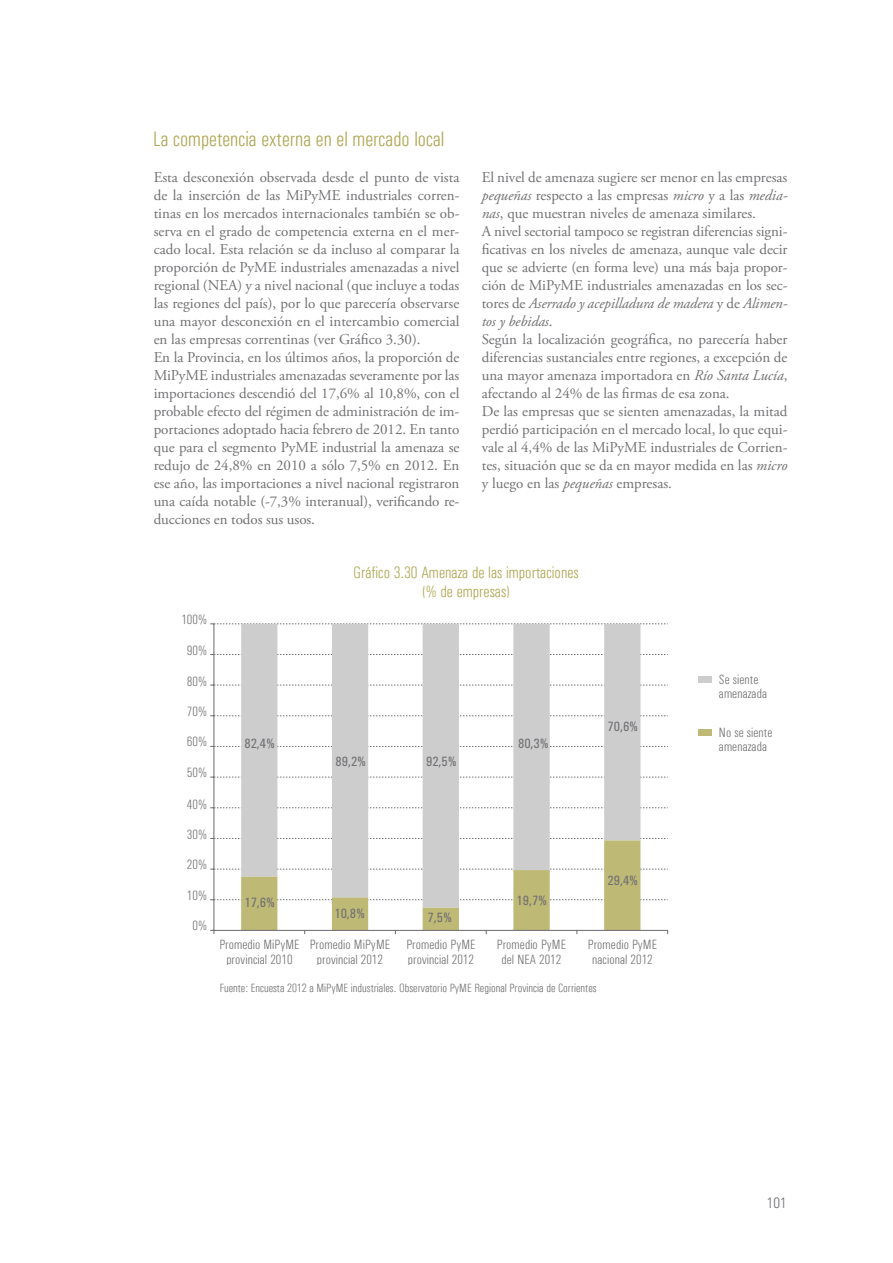
<style>
.page{position:relative;width:893px;height:1263px;background:#fff}
.page>*{position:absolute;margin:0;border:0;box-sizing:border-box;transform-origin:0 0}
.t1{font:300 condensed 21px "Univers";color:#afa754}
.t2{font:300 condensed 16.5px/19.5px "Univers";color:#afa754;text-align:center}
.t3{font:15px/18px "Adobe Garamond Pro";color:#717073}
.t4{font:300 condensed 15px "Univers";color:#717073}
.t5{font:300 condensed 13.5px/15px "Univers";letter-spacing:.005em;color:#717073;text-align:center}
.t6{font:500 13.5px "Univers Condensed";color:#717073}
.t7{font:300 condensed 12px "Univers";color:#717073}
.s1{font-style:italic}
</style>
<div class="page">
<div style="left:698px;top:676px;width:13px;height:6px;background:#cdcdce"></div>
<div style="left:698px;top:729px;width:13px;height:6px;background:#bfb976"></div>
<svg style="left:241px;top:624px;width:399px;height:214px"></svg>
<hr style="left:213px;top:624px;width:1px;height:306px;background:#717073">
<svg style="left:210px;top:807px;width:458px;height:1px"></svg>
<svg style="left:210px;top:776px;width:458px;height:2px"></svg>
<svg style="left:210px;top:746px;width:458px;height:1px"></svg>
<svg style="left:210px;top:715px;width:458px;height:1px"></svg>
<svg style="left:210px;top:684px;width:458px;height:2px"></svg>
<svg style="left:210px;top:654px;width:458px;height:1px"></svg>
<svg style="left:210px;top:623px;width:458px;height:1px"></svg>
<svg style="left:210px;top:838px;width:458px;height:96px"></svg>
<h1 class="t1" style="left:153px;top:126px;width:293px">La competencia externa en el mercado local</h1>
<p class="t3" style="left:154px;top:168px;width:307px">Esta desconexión observada desde el punto de vista de la inserción de las MiPyME industriales corren&shy;tinas en los mercados internacionales también se ob&shy;serva en el grado de competencia externa en el mer&shy;cado local. Esta relación se da incluso al comparar la proporción de PyME industriales amenazadas a nivel regional (NEA) y a nivel nacional (que incluye a todas las regiones del país), por lo que parecería observarse una mayor desconexión en el intercambio comercial en las empresas correntinas (ver Gráfico 3.30).<br>En la Provincia, en los últimos años, la proporción de MiPyME industriales amenazadas severamente por las importaciones descendió del 17,6% al 10,8%, con el probable efecto del régimen de administración de im&shy;portaciones adoptado hacia febrero de 2012. En tanto que para el segmento PyME industrial la amenaza se redujo de 24,8% en 2010 a sólo 7,5% en 2012. En ese año, las importaciones a nivel nacional registraron una caída notable (-7,3% interanual), verificando re&shy;ducciones en todos sus usos.</p>
<p class="t3" style="left:482px;top:168px;width:307px">El nivel de amenaza sugiere ser menor en las empresas <span class="s1">pequeñas</span> respecto a las empresas <span class="s1">micro</span> y a las <span class="s1">media&shy;nas</span>, que muestran niveles de amenaza similares.<br>A nivel sectorial tampoco se registran diferencias signi&shy;ficativas en los niveles de amenaza, aunque vale decir que se advierte (en forma leve) una más baja propor&shy;ción de MiPyME industriales amenazadas en los sec&shy;tores de <span class="s1">Aserrado y acepilladura de madera</span> y de <span class="s1">Alimen&shy;tos y bebidas</span>.<br>Según la localización geográfica, no parecería haber diferencias sustanciales entre regiones, a excepción de una mayor amenaza importadora en <span class="s1">Río Santa Lucía</span>, afectando al 24% de las firmas de esa zona.<br>De las empresas que se sienten amenazadas, la mitad perdió participación en el mercado local, lo que equi&shy;vale al 4,4% de las MiPyME industriales de Corrien&shy;tes, situación que se da en mayor medida en las <span class="s1">micro </span>y luego en las <span class="s1">pequeñas</span> empresas.</p>
<p class="t5" style="left:181px;top:612px;width:27px">100%</p>
<p class="t5" style="left:187px;top:643px;width:22px">90%</p>
<p class="t5" style="left:187px;top:674px;width:22px">80%</p>
<p class="t5" style="left:187px;top:704px;width:22px">70%</p>
<p class="t5" style="left:187px;top:734px;width:22px">60%</p>
<p class="t5" style="left:187px;top:765px;width:22px">50%</p>
<p class="t5" style="left:187px;top:797px;width:22px">40%</p>
<p class="t5" style="left:187px;top:827px;width:22px">30%</p>
<p class="t5" style="left:187px;top:857px;width:22px">20%</p>
<p class="t5" style="left:187px;top:888px;width:22px">10%</p>
<p class="t5" style="left:192px;top:918px;width:16px">0%</p>
<p class="t6" style="left:244px;top:735px;width:32px">82,4%</p>
<p class="t6" style="left:244px;top:894px;width:32px">17,6%</p>
<p class="t2" style="left:353px;top:562px;width:227px">Gráfico 3.30 Amenaza de las importaciones (% de empresas)</p>
<p class="t6" style="left:336px;top:753px;width:32px">89,2%</p>
<p class="t6" style="left:426px;top:753px;width:32px">92,5%</p>
<p class="t6" style="left:334px;top:905px;width:32px">10,8%</p>
<p class="t6" style="left:428px;top:910px;width:26px">7,5%</p>
<p class="t6" style="left:518px;top:735px;width:32px">80,3%</p>
<p class="t6" style="left:517px;top:893px;width:32px">19,7%</p>
<p class="t6" style="left:608px;top:719px;width:32px">70,6%</p>
<p class="t6" style="left:608px;top:873px;width:32px">29,4%</p>
<p class="t5" style="left:219px;top:936px;width:82px">Promedio MiPyME provincial 2010</p>
<p class="t5" style="left:310px;top:936px;width:82px">Promedio MiPyME provincial 2012</p>
<p class="t5" style="left:406px;top:936px;width:71px;text-align:left">Promedio PyME provincial 2012</p>
<p class="t5" style="left:497px;top:936px;width:71px">Promedio PyME del NEA 2012</p>
<p class="t5" style="left:588px;top:936px;width:71px">Promedio PyME nacional 2012</p>
<p class="t7" style="left:220px;top:981px;width:378px">Fuente: Encuesta 2012 a MiPyME industriales. Observatorio PyME Regional Provincia de Corrientes</p>
<p class="t5" style="left:719px;top:672px;width:50px;line-height:14.2px;text-align:left">Se siente amenazada</p>
<p class="t5" style="left:719px;top:725px;width:55px;line-height:14.1px;text-align:left">No se siente amenazada</p>
<p class="t4" style="left:767px;top:1193px;width:21px">101</p>
</div>
